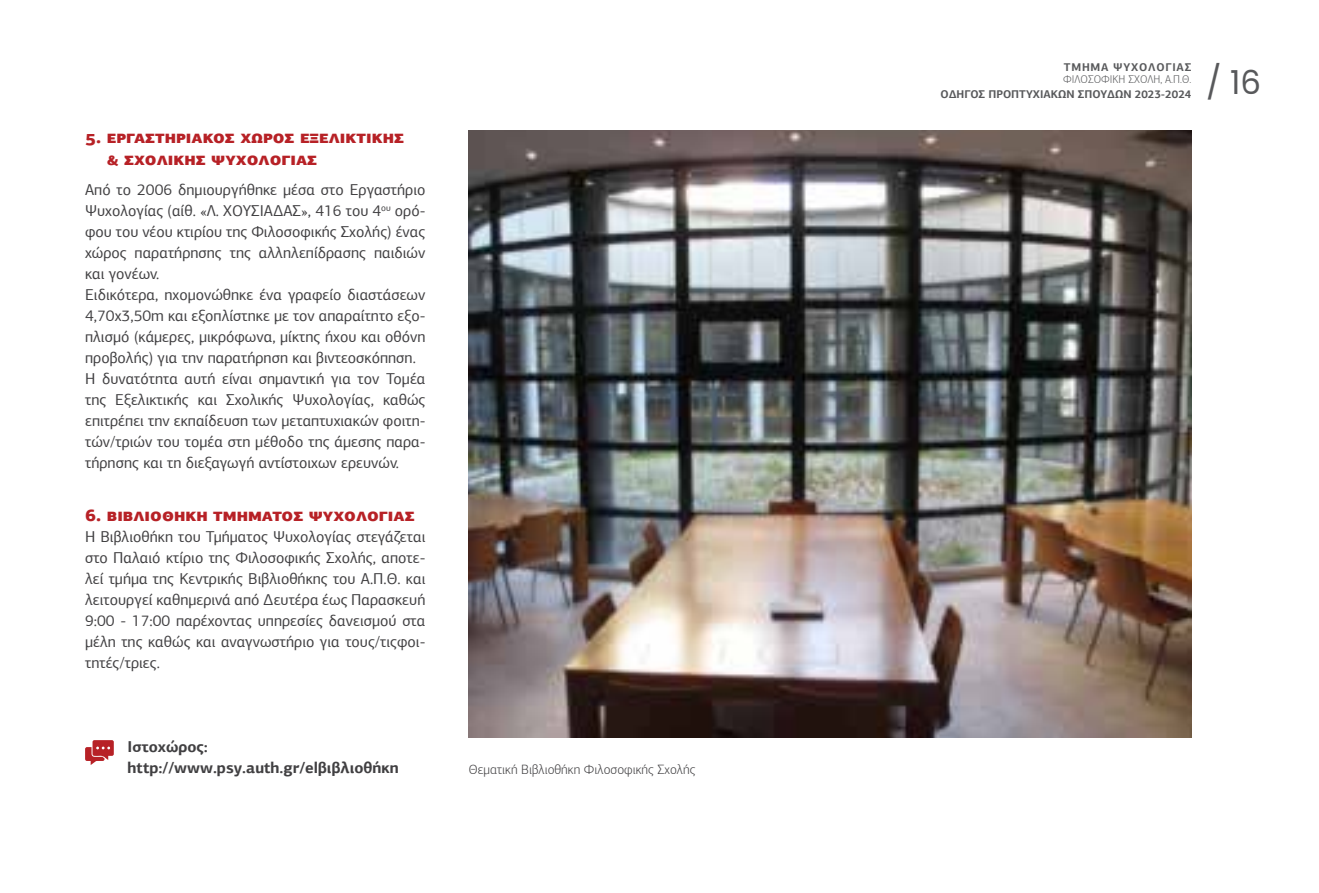
<style>
.page{position:relative;width:1319px;height:893px;background:#fff}
.page>*{position:absolute;margin:0;border:0;box-sizing:border-box;transform-origin:0 0}
.t1{font:33px "Poppins";color:#58595b}
.t2{font:900 18px/22.5px "PF Agora Sans Pro";color:#b72126}
.t3{font:15.75px/21px "PF Agora Sans Pro";color:#414042}
.t4{font:700 15.75px/21px "PF Agora Sans Pro";color:#414042}
.t5{font:300 13.5px "PF Agora Sans Pro";color:#414042}
.t6{font:700 11.25px "PF Agora Sans Pro";color:#58595b}
.t7{font:700 11.25px "PF Agora Sans Pro";letter-spacing:.07em;color:#58595b}
.t8{font:300 11.25px "PF Agora Sans Pro";color:#58595b}
</style>
<div class="page">
<img style="left:469px;top:130px;width:722px;height:608px">
<svg style="left:85px;top:740px;width:29px;height:25px"></svg>
<p class="t2" style="left:107px;top:125px;width:299px;text-indent:-22px">5. εργαστηριακος χωρος εξελικτικης &amp; σχολικης ψυχολογιας</p>
<p class="t3" style="left:85px;top:179px;width:342px">Από το 2006 δημιουργήθηκε μέσα στο Εργαστήριο Ψυχολογίας (αίθ. «Λ. ΧΟΥΣΙΑΔΑΣ», 416 του 4<sup>ου</sup> ορό&shy;φου του νέου κτιρίου της Φιλοσοφικής Σχολής) ένας χώρος παρατήρησης της αλληλεπίδρασης παιδιών και γονέων.<br>Ειδικότερα, ηχομονώθηκε ένα γραφείο διαστάσεων 4,70χ3,50m και εξοπλίστηκε με τον απαραίτητο εξο&shy;πλισμό (κάμερες, μικρόφωνα, μίκτης ήχου και οθόνη προβολής) για την παρατήρηση και βιντεοσκόπηση.<br>Η δυνατότητα αυτή είναι σημαντική για τον Τομέα της Εξελικτικής και Σχολικής Ψυχολογίας, καθώς επιτρέπει την εκπαίδευση των μεταπτυχιακών φοιτη&shy;τών/τριών του τομέα στη μέθοδο της άμεσης παρα&shy;τήρησης και τη διεξαγωγή αντίστοιχων ερευνών.</p>
<p class="t2" style="left:85px;top:504px;width:331px">6. βιβλιοθηκη τμηματος ψυχολογιας</p>
<p class="t3" style="left:85px;top:526px;width:342px;text-align:justify">Η Βιβλιοθήκη του Τμήματος Ψυχολογίας στεγάζεται στο Παλαιό κτίριο της Φιλοσοφικής Σχολής, αποτε&shy;λεί τμήμα της Κεντρικής Βιβλιοθήκης του Α.Π.Θ. και λειτουργεί καθημερινά από Δευτέρα έως Παρασκευή 9:00 - 17:00 παρέχοντας υπηρεσίες δανεισμού στα μέλη της καθώς και αναγνωστήριο για τους/τιςφοι&shy;τητές/τριες.</p>
<p class="t4" style="left:128px;top:736px;width:272px">Ιστοχώρος: http://www.psy.auth.gr/elβιβλιοθήκη</p>
<p class="t5" style="left:469px;top:762px;width:228px">Θεματική Βιβλιοθήκη Φιλοσοφικής Σχολής</p>
<p class="t7" style="left:1063px;top:60px;width:129px">ΤΜΉΜΑ ΨΥΧΟΛΟΓΊΑΣ</p>
<p class="t8" style="left:1063px;top:73px;width:129px">ΦΙΛΟΣΟΦΙΚΉ ΣΧΟΛΉ, Α.Π.Θ.</p>
<p class="t6" style="left:940px;top:87px;width:252px">ΟΔΗΓΟΣ ΠΡΟΠΤΥΧΙΑΚΩΝ ΣΠΟΥΔΩΝ 2023-2024</p>
<p class="t7" style="left:1063px;top:85px;width:129px">ΤΜΉΜΑ ΨΥΧΟΛΟΓΊΑΣ</p>
<h1 class="t1" style="left:1205px;top:63px;width:56px">/ 16</h1>
</div>
